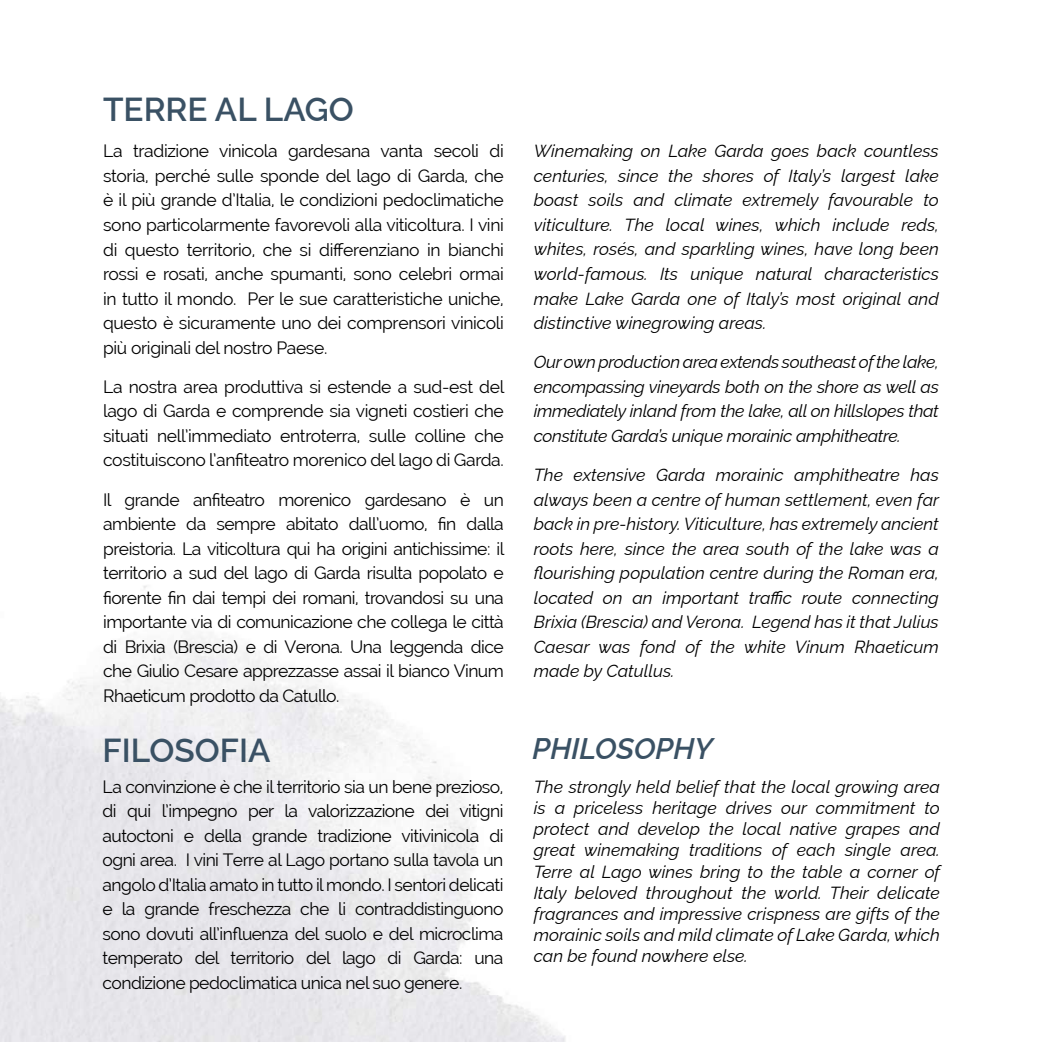
<style>
.page{position:relative;width:1042px;height:1042px;background:#fff}
.page>*{position:absolute;margin:0;border:0;box-sizing:border-box;transform-origin:0 0}
.t1{font:600 33.25px "Raleway";color:#3a5164}
.t2{font:italic 600 29.75px "Raleway";letter-spacing:-.005em;color:#3a5164}
.t3{font:17.5px/24.5px "Raleway";letter-spacing:-.03em;color:#000;text-align:justify}
.t4{font:italic 17.5px/24.5px "Raleway";color:#000;text-align:justify}
</style>
<div class="page">
<h1 class="t1" style="left:103px;top:82px;width:252px">TERRE AL LAGO</h1>
<p class="t3" style="left:103px;top:139px;width:402px">La tradizione vinicola gardesana vanta secoli di storia, perché sulle sponde del lago di Garda, che è il più grande d’Italia, le condizioni pedoclimatiche sono particolarmente favorevoli alla viticoltura. I vini di questo territorio, che si differenziano in bianchi rossi e rosati, anche spumanti, sono celebri ormai in tutto il mondo. Per le sue caratteristiche uniche, questo è sicuramente uno dei comprensori vinicoli più originali del nostro Paese.</p>
<p class="t3" style="left:103px;top:374px;width:403px">La nostra area produttiva si estende a sud-est del lago di Garda e comprende sia vigneti costieri che situati nell’immediato entroterra, sulle colline che costituiscono l’anfiteatro morenico del lago di Garda.</p>
<p class="t3" style="left:103px;top:487px;width:403px">Il grande anfiteatro morenico gardesano è un ambiente da sempre abitato dall’uomo, fin dalla preistoria. La viticoltura qui ha origini antichissime: il territorio a sud del lago di Garda risulta popolato e fiorente fin dai tempi dei romani, trovandosi su una importante via di comunicazione che collega le città di Brixia (Brescia) e di Verona. Una leggenda dice che Giulio Cesare apprezzasse assai il bianco Vinum Rhaeticum prodotto da Catullo.</p>
<p class="t4" style="left:534px;top:137px;width:406px">Winemaking on Lake Garda goes back countless centuries, since the shores of Italy’s largest lake boast soils and climate extremely favourable to viticulture. The local wines, which include reds, whites, rosés, and sparkling wines, have long been world-famous. Its unique natural characteristics make Lake Garda one of Italy’s most original and distinctive winegrowing areas.</p>
<p class="t4" style="left:534px;top:348px;width:406px">Our own production area extends southeast of the lake, encompassing vineyards both on the shore as well as immediately inland from the lake, all on hillslopes that constitute Garda’s unique morainic amphitheatre.</p>
<p class="t4" style="left:534px;top:461px;width:407px">The extensive Garda morainic amphitheatre has always been a centre of human settlement, even far back in pre-history. Viticulture, has extremely ancient roots here, since the area south of the lake was a flourishing population centre during the Roman era, located on an important traffic route connecting Brixia (Brescia) and Verona. Legend has it that Julius Caesar was fond of the white Vinum Rhaeticum made by Catullus.</p>
<h1 class="t1" style="left:103px;top:723px;width:170px">FILOSOFIA</h1>
<h2 class="t2" style="left:532px;top:724px;width:182px">PHILOSOPHY</h2>
<p class="t3" style="left:103px;top:774px;width:402px">La convinzione è che il territorio sia un bene prezioso, di qui l’impegno per la valorizzazione dei vitigni autoctoni e della grande tradizione vitivinicola di ogni area. I vini Terre al Lago portano sulla tavola un angolo d’Italia amato in tutto il mondo. I sentori delicati e la grande freschezza che li contraddistinguono sono dovuti all’influenza del suolo e del microclima temperato del territorio del lago di Garda: una condizione pedoclimatica unica nel suo genere.</p>
<p class="t4" style="left:534px;top:774px;width:408px;line-height:21.2px">The strongly held belief that the local growing area is a priceless heritage drives our commitment to protect and develop the local native grapes and great winemaking traditions of each single area.<br>Terre al Lago wines bring to the table a corner of Italy beloved throughout the world. Their delicate fragrances and impressive crispness are gifts of the morainic soils and mild climate of Lake Garda, which can be found nowhere else.</p>
</div>
